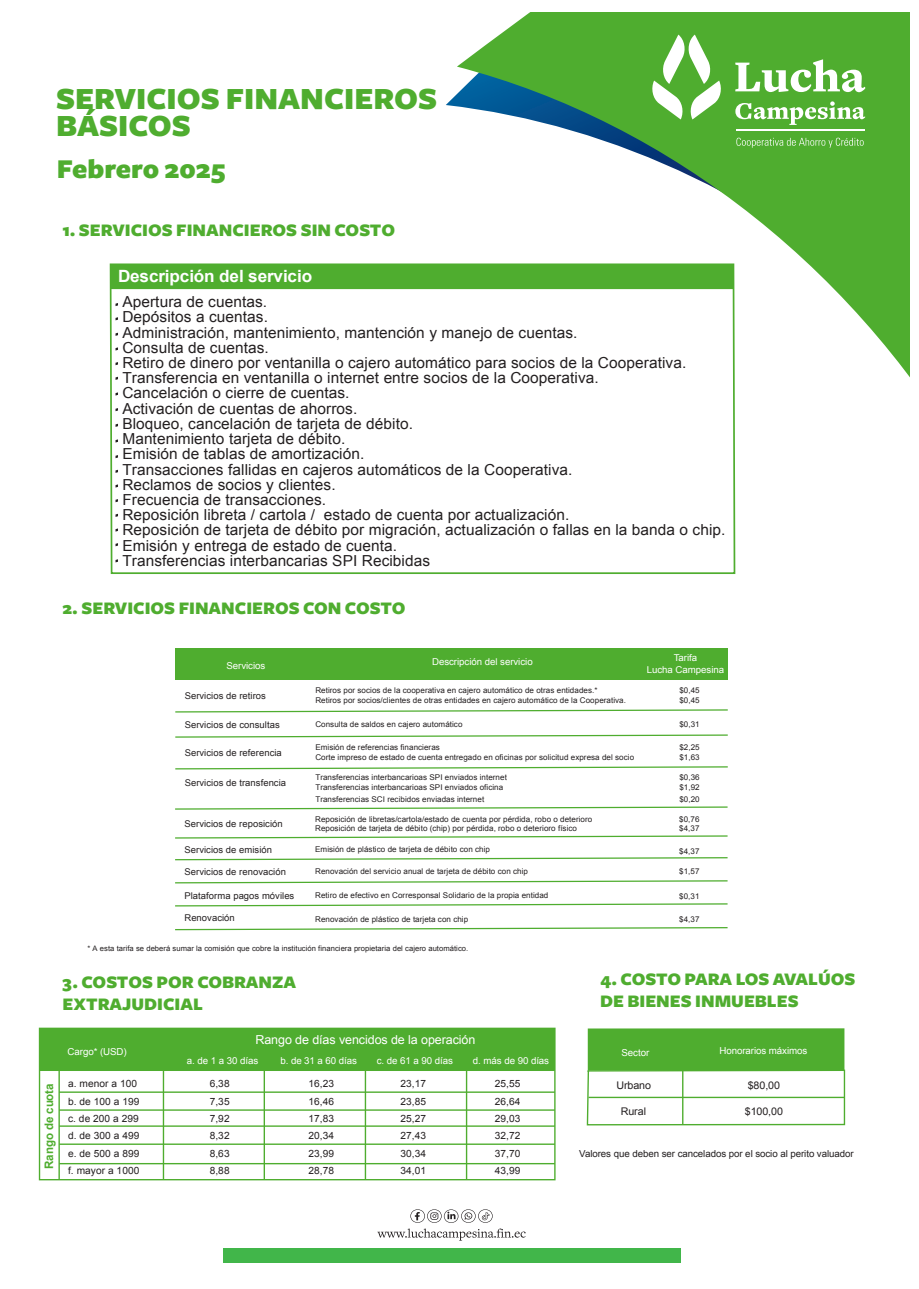
<style>
.page{position:relative;width:919px;height:1289px;background:#fff}
.page>*{position:absolute;margin:0;border:0;box-sizing:border-box;transform-origin:0 0}
.t1{font:900 31.95px/27.2px "Freight Sans";color:#4fad2f}
.t2{font:900 28.2px "Freight Sans";color:#4fad2f}
.t3{font:900 18.3px/21.9px "Freight Sans";color:#4fad2f}
.t4{font:700 16.95px "Arial";letter-spacing:-.01em;color:#fff}
.t5{font:15.15px/15.1px "Arial";letter-spacing:.005em;color:#231f20}
.t6{font:12.3px "Arial";letter-spacing:-.01em;color:#fff}
.t7{font:700 11.7px "Arial";letter-spacing:-.01em;color:#4fad2f}
.t8{font:10.5px "Arial";letter-spacing:-.01em;color:#231f20}
.t9{font:10.05px/17.4px "Arial";letter-spacing:.005em;color:#231f20;text-align:justify}
.t10{font:9.6px "Arial";letter-spacing:-.01em;color:#fff}
.t11{font:9.6px "Arial";letter-spacing:-.01em;color:#231f20}
.t12{font:9.45px/11.4px "Arial";letter-spacing:-.005em;color:#fff;text-align:center}
.t13{font:9.3px "Arial";letter-spacing:.005em;color:#231f20}
.t14{font:7.95px/9.9px "Arial";letter-spacing:.005em;color:#231f20}
.t15{font:7.5px "Arial";letter-spacing:.005em;color:#231f20}
</style>
<div class="page">
<svg style="left:457px;top:13px;width:452px;height:363px;fill:#4fad2f"></svg>
<svg style="left:650px;top:35px;width:72px;height:84px"></svg>
<svg style="left:736px;top:138px;width:127px;height:10px"></svg>
<hr style="left:736px;top:130px;width:128px;height:1px;background:#fff">
<svg style="left:735px;top:59px;width:130px;height:33px"></svg>
<svg style="left:735px;top:101px;width:130px;height:24px"></svg>
<svg style="left:109px;top:262px;width:627px;height:312px"></svg>
<hr style="left:111px;top:287px;width:622px;height:2px;background:#4fad2f">
<div style="left:111px;top:265px;width:622px;height:22px;background:#4fad2f"></div>
<div style="left:39px;top:1028px;width:516px;height:42px;background:#4fad2f"></div>
<div style="left:39px;top:1027px;width:516px;height:153px;border:1px solid #4fad2f"></div>
<hr style="left:163px;top:1049px;width:392px;height:2px;background:#4fad2f">
<hr style="left:163px;top:1028px;width:1px;height:151px;background:#4fad2f">
<hr style="left:263px;top:1050px;width:2px;height:129px;background:#4fad2f">
<hr style="left:365px;top:1050px;width:1px;height:129px;background:#4fad2f">
<hr style="left:466px;top:1050px;width:1px;height:129px;background:#4fad2f">
<hr style="left:40px;top:1069px;width:515px;height:1px;background:#4fad2f">
<hr style="left:58px;top:1069px;width:2px;height:110px;background:#4fad2f">
<hr style="left:59px;top:1091px;width:496px;height:1px;background:#4fad2f">
<hr style="left:59px;top:1109px;width:496px;height:1px;background:#4fad2f">
<hr style="left:59px;top:1125px;width:496px;height:1px;background:#4fad2f">
<hr style="left:59px;top:1143px;width:496px;height:1px;background:#4fad2f">
<hr style="left:59px;top:1162px;width:496px;height:2px;background:#4fad2f">
<div style="left:175px;top:648px;width:552px;height:31px;background:#4fad2f"></div>
<svg style="left:175px;top:709px;width:553px;height:4px"></svg>
<svg style="left:175px;top:766px;width:553px;height:4px"></svg>
<svg style="left:175px;top:835px;width:553px;height:4px"></svg>
<svg style="left:175px;top:806px;width:553px;height:4px"></svg>
<svg style="left:175px;top:734px;width:553px;height:4px"></svg>
<svg style="left:175px;top:857px;width:553px;height:4px"></svg>
<svg style="left:175px;top:880px;width:553px;height:4px"></svg>
<svg style="left:175px;top:903px;width:553px;height:4px"></svg>
<svg style="left:175px;top:927px;width:553px;height:3px"></svg>
<div style="left:587px;top:1028px;width:257px;height:42px;background:#4fad2f"></div>
<svg style="left:586px;top:1068px;width:259px;height:58px"></svg>
<svg style="left:377px;top:1228px;width:148px;height:12px"></svg>
<svg style="left:410px;top:1209px;width:82px;height:13px"></svg>
<div style="left:223px;top:1248px;width:457px;height:14px;background:#41b64a"></div>
<hr style="left:682px;top:1069px;width:1px;height:55px;background:#4fad2f">
<hr style="left:588px;top:1096px;width:256px;height:2px;background:#4fad2f">
<h1 class="t1" style="left:56px;top:86px;width:383px">SERVICIOS FINANCIEROS<br>BÁSICOS</h1>
<h2 class="t2" style="left:57px;top:154px;width:170px">Febrero 2025</h2>
<h3 class="t3" style="left:63px;top:220px;width:334px">1. SERVICIOS FINANCIEROS SIN COSTO</h3>
<h3 class="t4" style="left:118px;top:264px;width:196px">Descripción del servicio</h3>
<p class="t5" style="left:122px;top:294px;width:604px">Apertura de cuentas.<br>Depósitos a cuentas.<br>Administración, mantenimiento, mantención y manejo de cuentas.<br>Consulta de cuentas.<br>Retiro de dinero por ventanilla o cajero automático para socios de la Cooperativa.<br>Transferencia en ventanilla o internet entre socios de la Cooperativa.<br>Cancelación o cierre de cuentas.<br>Activación de cuentas de ahorros.<br>Bloqueo, cancelación de tarjeta de débito.<br>Mantenimiento tarjeta de débito.<br>Emisión de tablas de amortización.<br>Transacciones fallidas en cajeros automáticos de la Cooperativa.<br>Reclamos de socios y clientes.<br>Frecuencia de transacciones.<br>Reposición libreta / cartola / estado de cuenta por actualización.<br>Reposición de tarjeta de débito por migración, actualización o fallas en la banda o chip.<br>Emisión y entrega de estado de cuenta.<br>Transferencias interbancarias SPI Recibidas</p>
<h3 class="t3" style="left:63px;top:597px;width:344px">2. SERVICIOS FINANCIEROS CON COSTO</h3>
<p class="t12" style="left:226px;top:660px;width:40px">Servicios</p>
<p class="t12" style="left:432px;top:656px;width:102px">Descripción del servicio</p>
<p class="t12" style="left:646px;top:652px;width:79px">Tarifa<br>Lucha Campesina</p>
<p class="t14" style="left:679px;top:685px;width:22px">$0,45 $0,45</p>
<p class="t13" style="left:185px;top:718px;width:97px">Servicios de consultas</p>
<p class="t14" style="left:315px;top:719px;width:148px">Consulta de saldos en cajero automático</p>
<p class="t14" style="left:679px;top:719px;width:22px">$0,31</p>
<p class="t13" style="left:185px;top:746px;width:99px">Servicios de referencia</p>
<p class="t14" style="left:315px;top:742px;width:320px">Emisión de referencias financieras<br>Corte impreso de estado de cuenta entregado en oficinas por solicitud expresa del socio</p>
<p class="t14" style="left:679px;top:742px;width:22px">$2,25 $1,63</p>
<p class="t13" style="left:185px;top:689px;width:83px">Servicios de retiros</p>
<p class="t14" style="left:315px;top:685px;width:312px">Retiros por socios de la cooperativa en cajero automático de otras entidades.*<br>Retiros por socios/clientes de otras entidades en cajero automático de la Cooperativa.</p>
<p class="t13" style="left:185px;top:776px;width:103px">Servicios de transfencia</p>
<p class="t14" style="left:315px;top:772px;width:193px">Transferencias interbancarioas SPI enviados internet<br>Transferencias interbancarioas SPI enviados oficina</p>
<p class="t14" style="left:679px;top:772px;width:22px">$0,36 $1,92</p>
<p class="t14" style="left:315px;top:793px;width:170px">Transferencias SCI recibidos enviadas internet</p>
<p class="t14" style="left:679px;top:793px;width:22px">$0,20</p>
<p class="t13" style="left:184px;top:818px;width:100px">Servicios de reposición</p>
<p class="t14" style="left:315px;top:813px;width:278px">Reposición de libretas/cartola/estado de cuenta por pérdida, robo o deterioro<br>Reposición de tarjeta de débito (chip) por pérdida, robo o deterioro físico</p>
<p class="t14" style="left:679px;top:813px;width:22px">$0,76 $4,37</p>
<p class="t13" style="left:184px;top:843px;width:89px">Servicios de emisión</p>
<p class="t14" style="left:315px;top:844px;width:176px">Emisión de plástico de tarjeta de débito con chip</p>
<p class="t14" style="left:679px;top:846px;width:22px">$4,37</p>
<p class="t13" style="left:184px;top:865px;width:103px">Servicios de renovación</p>
<p class="t14" style="left:315px;top:866px;width:214px">Renovación del servicio anual de tarjeta de débito con chip</p>
<p class="t14" style="left:679px;top:866px;width:22px">$1,57</p>
<p class="t13" style="left:184px;top:890px;width:111px">Plataforma pagos móviles</p>
<p class="t14" style="left:315px;top:890px;width:235px">Retiro de efectivo en Corresponsal Solidario de la propia entidad</p>
<p class="t14" style="left:679px;top:891px;width:22px">$0,31</p>
<p class="t13" style="left:184px;top:911px;width:52px">Renovación</p>
<p class="t14" style="left:315px;top:914px;width:154px">Renovación de plástico de tarjeta con chip</p>
<p class="t14" style="left:679px;top:914px;width:22px">$4,37</p>
<p class="t15" style="left:87px;top:943px;width:382px">* A esta tarifa se deberá sumar la comisión que cobre la institución financiera propietaria del cajero automático.</p>
<h3 class="t3" style="left:63px;top:972px;width:235px">3. COSTOS POR COBRANZA<br>EXTRAJUDICIAL</h3>
<h3 class="t3" style="left:600px;top:969px;width:257px">4. COSTO PARA LOS AVALÚOS<br>DE BIENES INMUEBLES</h3>
<h3 class="t6" style="left:255px;top:1031px;width:221px">Rango de días vencidos de la operación</h3>
<p class="t10" style="left:68px;top:1045px;width:61px">Cargo* (USD)</p>
<p class="t10" style="left:621px;top:1045px;width:29px">Sector</p>
<p class="t10" style="left:719px;top:1044px;width:89px">Honorarios máximos</p>
<h3 class="t8" style="left:616px;top:1078px;width:36px">Urbano</h3>
<h3 class="t8" style="left:620px;top:1104px;width:27px">Rural</h3>
<p class="t10" style="left:187px;top:1054px;width:73px">a. de 1 a 30 días</p>
<p class="t10" style="left:280px;top:1054px;width:78px">b. de 31 a 60 días</p>
<p class="t10" style="left:377px;top:1054px;width:78px">c. de 61 a 90 días</p>
<p class="t10" style="left:473px;top:1054px;width:78px">d. más de 90 días</p>
<h3 class="t7" style="left:41px;top:1168px;width:87px;rotate:-90deg">Rango de cuota</h3>
<p class="t9" style="left:68px;top:1075px;width:73px;text-align:left">a. menor a 100 b. de 100 a 199 c. de 200 a 299 d. de 300 a 499 e. de 500 a 899 f. mayor a 1000</p>
<p class="t9" style="left:210px;top:1075px;width:21px">6,38<br>7,35<br>7,92<br>8,32<br>8,63<br>8,88</p>
<p class="t9" style="left:308px;top:1075px;width:27px">16,23<br>16,46<br>17,83<br>20,34<br>23,99<br>28,78</p>
<p class="t9" style="left:400px;top:1075px;width:27px">23,17<br>23,85<br>25,27<br>27,43<br>30,34<br>34,01</p>
<p class="t9" style="left:494px;top:1075px;width:27px">25,55<br>26,64<br>29,03<br>32,72<br>37,70<br>43,99</p>
<h3 class="t8" style="left:747px;top:1078px;width:34px">$80,00</h3>
<h3 class="t8" style="left:744px;top:1104px;width:40px">$100,00</h3>
<p class="t11" style="left:579px;top:1147px;width:276px">Valores que deben ser cancelados por el socio al perito valuador</p>
</div>
